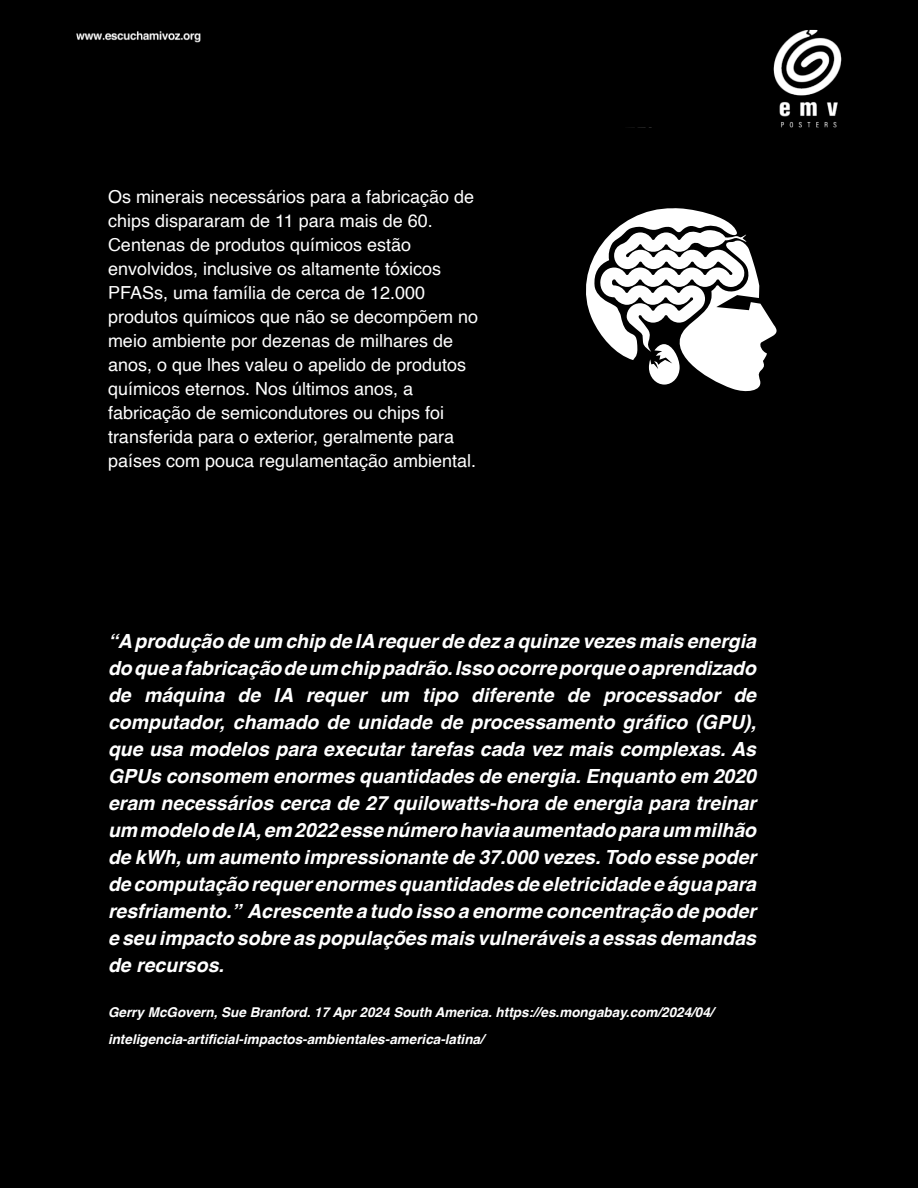
<style>
.page{position:relative;width:918px;height:1188px;background:#000}
.page>*{position:absolute;margin:0;border:0;box-sizing:border-box;transform-origin:0 0}
.t1{font:italic 700 19.5px/27px "Helvetica";color:#fff;text-align:justify}
.t2{font:18px/24px "Helvetica";color:#fff}
.t3{font:italic 700 13.5px/27px "Helvetica";color:#fff}
</style>
<div class="page">
<img style="left:76px;top:30px;width:766px;height:98px">
<svg style="left:586px;top:208px;width:191px;height:184px"></svg>
<p class="t2" style="left:108px;top:185px;width:372px">Os minerais necessários para a fabricação de chips dispararam de 11 para mais de 60.<br>Centenas de produtos químicos estão envolvidos, inclusive os altamente tóxicos PFASs, uma família de cerca de 12.000 produtos químicos que não se decompõem no meio ambiente por dezenas de milhares de anos, o que lhes valeu o apelido de produtos químicos eternos. Nos últimos anos, a fabricação de semicondutores ou chips foi transferida para o exterior, geralmente para países com pouca regulamentação ambiental.</p>
<p class="t1" style="left:108px;top:629px;width:650px">“A produção de um chip de IA requer de dez a quinze vezes mais energia doque a fabricaçãodeum chippadrão.Issoocorreporqueo aprendizado de máquina de IA requer um tipo diferente de processador de computador, chamado de unidade de processamento gráfico (GPU), que usa modelos para executar tarefas cada vez mais complexas. As GPUs consomem enormes quantidades de energia. Enquanto em 2020 eram necessários cerca de 27 quilowatts-hora de energia para treinar ummodelodeIA, em 2022 essenúmerohavia aumentadoparaummilhão de kWh, um aumento impressionante de 37.000 vezes. Todo esse poder de computação requer enormes quantidades de eletricidade e água para resfriamento.” Acrescente a tudo isso a enorme concentração de poder e seu impacto sobre as populações mais vulneráveis a essas demandas de recursos.</p>
<p class="t3" style="left:108px;top:1000px;width:607px">Gerry McGovern, Sue Branford. 17 Apr 2024 South America. https://es.mongabay.com/2024/04/ inteligencia-artificial-impactos-ambientales-america-latina/</p>
</div>
